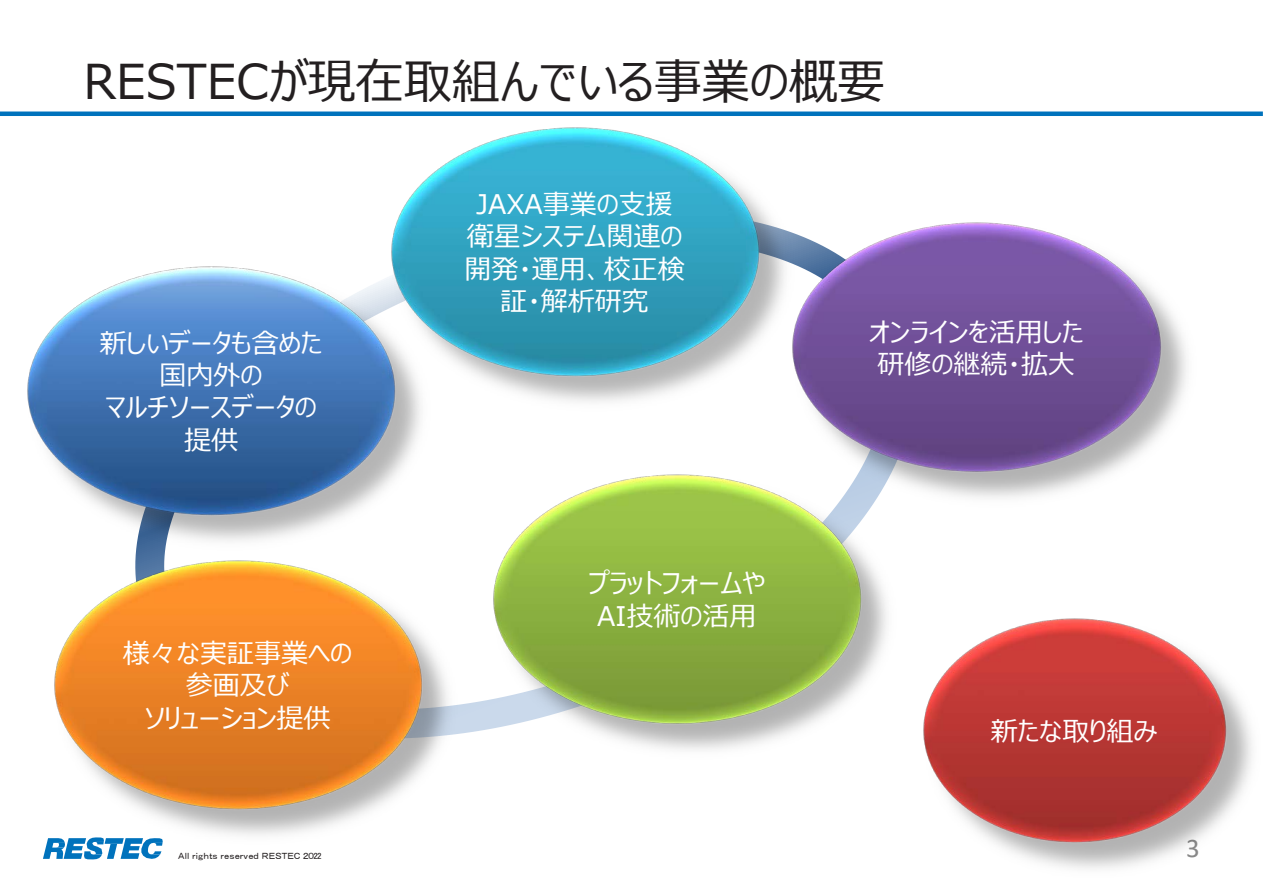
<style>
.page{position:relative;width:1263px;height:894px;background:#fff}
.page>*{position:absolute;margin:0;border:0;box-sizing:border-box;transform-origin:0 0}
.t1{font:48px "Meiryo UI";color:#231f20}
.t2{font:27px/32.4px "Meiryo UI";color:#fff;text-align:center}
.t3{font:27px "Calibri";color:#898989}
.t4{font:9px "MS P Gothic";letter-spacing:.015em;color:#231f20}
</style>
<div class="page">
<div style="left:0;top:111px;width:1263px;height:5px;background:#0072bc"></div>
<svg style="left:43px;top:838px;width:119px;height:21px"></svg>
<img style="left:799px;top:222px;width:388px;height:276px">
<img style="left:51px;top:557px;width:411px;height:292px">
<img style="left:491px;top:471px;width:411px;height:279px">
<img style="left:391px;top:127px;width:408px;height:275px">
<img style="left:923px;top:618px;width:329px;height:251px">
<img style="left:27px;top:263px;width:409px;height:292px">
<p class="t1" style="left:84px;top:48px;width:803px">RESTECが現在取組んでいる事業の概要</p>
<p class="t2" style="left:100px;top:328px;width:224px">新しいデータも含めた</p>
<p class="t2" style="left:160px;top:360px;width:105px">国内外の</p>
<p class="t2" style="left:105px;top:392px;width:213px">マルチソースデータの提供</p>
<p class="t2" style="left:476px;top:189px;width:198px">JAXA事業の支援</p>
<p class="t2" style="left:464px;top:222px;width:222px">衛星システム関連の開発・運用、校正検証・解析研究</p>
<p class="t2" style="left:869px;top:317px;width:216px">オンラインを活用した研修の継続・拡大</p>
<p class="t2" style="left:123px;top:638px;width:231px">様々な実証事業への参画及び</p>
<p class="t2" style="left:145px;top:703px;width:187px">ソリューション提供</p>
<p class="t4" style="left:178px;top:851px;width:145px">ＡｌｌｒｉｇｈｔｓｒｅｓｅｒｖｅｄＲＥＳＴＥＣ２０22</p>
<p class="t2" style="left:589px;top:568px;width:178px">プラットフォームや</p>
<p class="t2" style="left:597px;top:601px;width:161px">AI技術の活用</p>
<p class="t2" style="left:991px;top:716px;width:168px">新たな取り組み</p>
<p class="t3" style="left:1186px;top:828px;width:15px">3</p>
</div>
